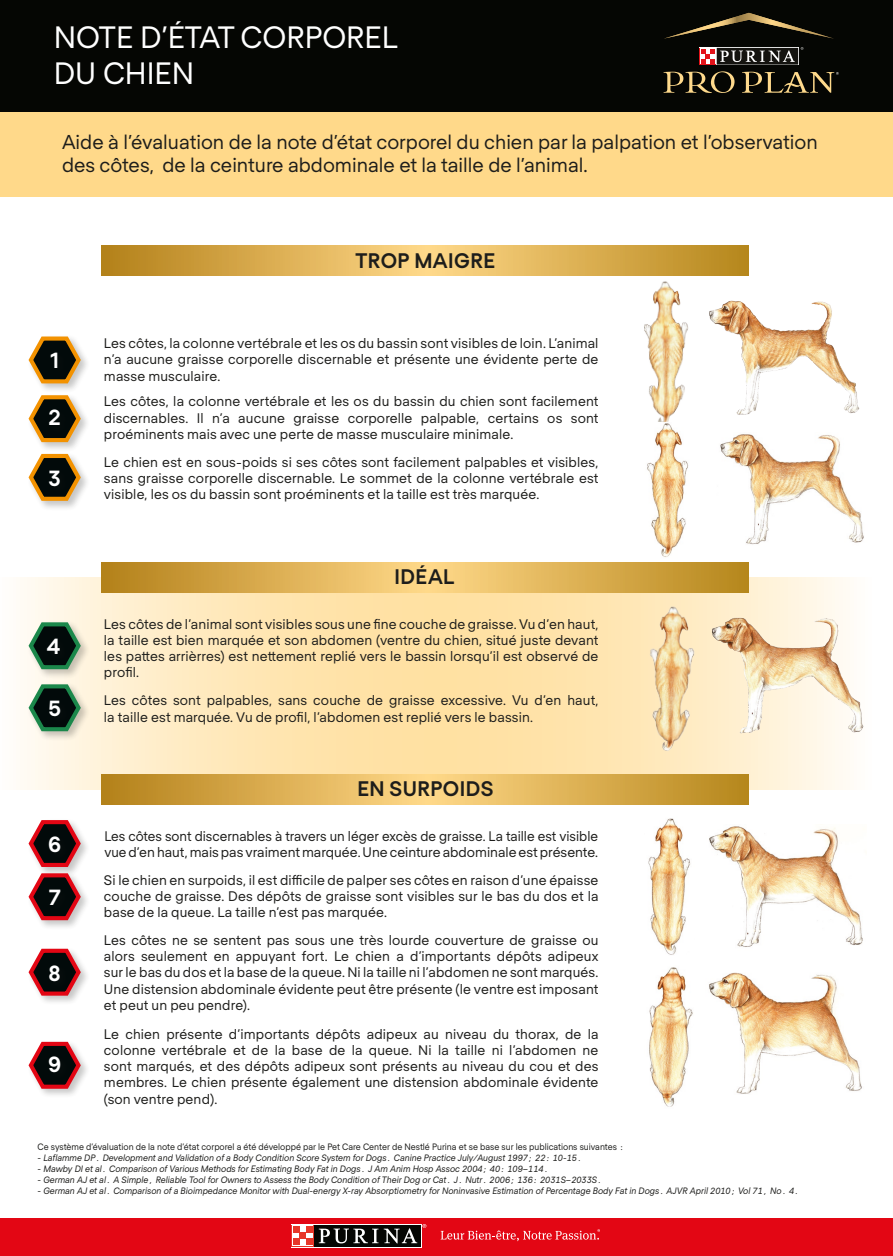
<style>
.page{position:relative;width:893px;height:1256px;background:#fff}
.page>*{position:absolute;margin:0;border:0;box-sizing:border-box;transform-origin:0 0}
.t1{font:30px/36px "Regola Pro";color:#fff}
.t2{font:700 21.9px "Regola Pro";color:#fff}
.t3{font:700 20.4px "Regola Pro";letter-spacing:.02em;color:#1d1d1b}
.t4{font:19.5px/23.4px "Regola Pro";color:#1d1d1b}
.t5{font:13.5px/16.2px "Regola Pro";letter-spacing:.01em;color:#1d1d1b;text-align:justify}
.Footnote{font:italic 9px "Regola Pro";color:#1d1d1b;scale:.95 1}
.Footnote-2{font:9px "Regola Pro";color:#1d1d1b;scale:.95 1}
</style>
<div class="page">
<div style="left:0;top:1217px;width:892px;height:38px;background:#e30614"></div>
<svg style="left:20px;top:577px;width:616px;height:213px;background:#fee6b5"></svg>
<svg style="left:102px;top:774px;width:646px;height:30px;background:#ddb055"></svg>
<svg style="left:102px;top:245px;width:519px;height:30px;background:#dfb358"></svg>
<div style="left:27px;top:620px;width:63px;height:59px;background:#1d1d1b;opacity:.25"></div>
<svg style="left:26px;top:618px;width:57px;height:53px"></svg>
<div style="left:45px;top:636px;width:24px;height:27px;background:#020a0a"></div>
<div style="left:27px;top:682px;width:63px;height:59px;background:#1d1d1b;opacity:.25"></div>
<svg style="left:26px;top:680px;width:57px;height:53px"></svg>
<div style="left:48px;top:698px;width:22px;height:27px;background:#020a0a"></div>
<div style="left:27px;top:334px;width:63px;height:59px;background:#1d1d1b;opacity:.25"></div>
<svg style="left:27px;top:334px;width:56px;height:51px"></svg>
<div style="left:49px;top:351px;width:18px;height:27px;background:#020a0a"></div>
<div style="left:27px;top:393px;width:63px;height:59px;background:#1d1d1b;opacity:.25"></div>
<svg style="left:27px;top:391px;width:56px;height:53px"></svg>
<div style="left:48px;top:408px;width:22px;height:27px;background:#020a0a"></div>
<div style="left:27px;top:452px;width:63px;height:58px;background:#1d1d1b;opacity:.25"></div>
<svg style="left:27px;top:450px;width:56px;height:53px"></svg>
<div style="left:48px;top:468px;width:22px;height:27px;background:#020a0a"></div>
<div style="left:27px;top:818px;width:63px;height:58px;background:#1d1d1b;opacity:.25"></div>
<div style="left:27px;top:871px;width:63px;height:59px;background:#1d1d1b;opacity:.25"></div>
<svg style="left:27px;top:818px;width:56px;height:104px"></svg>
<div style="left:47px;top:887px;width:23px;height:27px;background:#020a0a"></div>
<div style="left:27px;top:946px;width:63px;height:59px;background:#1d1d1b;opacity:.25"></div>
<svg style="left:27px;top:946px;width:56px;height:51px"></svg>
<div style="left:48px;top:962px;width:22px;height:28px;background:#020a0a"></div>
<div style="left:27px;top:1039px;width:63px;height:59px;background:#1d1d1b;opacity:.25"></div>
<svg style="left:27px;top:1039px;width:56px;height:51px"></svg>
<div style="left:47px;top:1053px;width:23px;height:28px;background:#020a0a"></div>
<img style="left:621px;top:245px;width:75px;height:177px">
<img style="left:696px;top:245px;width:164px;height:170px">
<img style="left:636px;top:592px;width:76px;height:206px">
<img style="left:694px;top:565px;width:170px;height:225px">
<svg style="left:102px;top:562px;width:646px;height:30px;background:#d9ad50"></svg>
<img style="left:709px;top:826px;width:154px;height:121px">
<img style="left:648px;top:818px;width:43px;height:137px">
<img style="left:709px;top:972px;width:153px;height:122px">
<img style="left:649px;top:967px;width:44px;height:140px">
<svg style="left:291px;top:1243px;width:130px;height:4px"></svg>
<div style="left:314px;top:1224px;width:106px;height:22px;background:linear-gradient(to right,#050603,#050603)"></div>
<svg style="left:318px;top:1224px;width:108px;height:19px;background:#4d4644"></svg>
<svg style="left:291px;top:1224px;width:23px;height:22px"></svg>
<div style="left:292px;top:1225px;width:21px;height:20px;background:linear-gradient(to bottom,#fff,#fff)"></div>
<svg style="left:306px;top:1238px;width:6px;height:6px"></svg>
<svg style="left:306px;top:1226px;width:6px;height:6px"></svg>
<svg style="left:293px;top:1238px;width:6px;height:6px"></svg>
<svg style="left:293px;top:1226px;width:6px;height:6px"></svg>
<div style="left:299px;top:1232px;width:7px;height:6px;background:#e73729"></div>
<svg style="left:440px;top:1229px;width:159px;height:11px"></svg>
<div style="left:0;top:111px;width:892px;height:85px;background:#ffd98a"></div>
<div style="left:0;top:0;width:892px;height:111px;background:#050603"></div>
<div style="left:698px;top:47px;width:100px;height:18px;background:#fff"></div>
<div style="left:699px;top:48px;width:16px;height:17px;background:#e3131a"></div>
<div style="left:716px;top:48px;width:81px;height:17px;background:#14130f"></div>
<svg style="left:700px;top:48px;width:15px;height:16px"></svg>
<svg style="left:700px;top:49px;width:94px;height:14px"></svg>
<svg style="left:663px;top:71px;width:71px;height:22px"></svg>
<svg style="left:664px;top:13px;width:169px;height:26px"></svg>
<svg style="left:742px;top:72px;width:96px;height:21px"></svg>
<img style="left:720px;top:434px;width:144px;height:111px">
<img style="left:647px;top:423px;width:42px;height:134px">
<h1 class="t1" style="left:54px;top:17px;width:345px">NOTE D’ÉTAT CORPOREL<br>DU CHIEN</h1>
<p class="t4" style="left:62px;top:129px;width:756px">Aide à l’évaluation de la note d’état corporel du chien par la palpation et l’observation des côtes, de la ceinture abdominale et la taille de l’animal.</p>
<p class="t2" style="left:50px;top:345px;width:10px">1</p>
<p class="t2" style="left:48px;top:402px;width:14px">2</p>
<p class="t2" style="left:48px;top:462px;width:14px">3</p>
<p class="t2" style="left:47px;top:630px;width:15px">4</p>
<p class="t2" style="left:48px;top:692px;width:14px">5</p>
<p class="t2" style="left:48px;top:828px;width:15px">6</p>
<p class="t2" style="left:49px;top:881px;width:13px">7</p>
<p class="t2" style="left:49px;top:957px;width:14px">8</p>
<p class="t2" style="left:48px;top:1048px;width:15px">9</p>
<h2 class="t3" style="left:355px;top:246px;width:141px">TROP MAIGRE</h2>
<p class="t5" style="left:104px;top:334px;width:496px">Les côtes, la colonne vertébrale et les os du bassin sont visibles de loin. L’animal n’a aucune graisse corporelle discernable et présente une évidente perte de masse musculaire.</p>
<p class="t5" style="left:104px;top:392px;width:496px">Les côtes, la colonne vertébrale et les os du bassin du chien sont facilement discernables. Il n’a aucune graisse corporelle palpable, certains os sont proéminents mais avec une perte de masse musculaire minimale.</p>
<p class="t5" style="left:104px;top:453px;width:496px">Le chien est en sous-poids si ses côtes sont facilement palpables et visibles, sans graisse corporelle discernable. Le sommet de la colonne vertébrale est visible, les os du bassin sont proéminents et la taille est très marquée.</p>
<h2 class="t3" style="left:394px;top:562px;width:61px">IDÉAL</h2>
<p class="t5" style="left:104px;top:615px;width:496px">Les côtes de l’animal sont visibles sous une fine couche de graisse. Vu d’en haut, la taille est bien marquée et son abdomen (ventre du chien, situé juste devant les pattes arrièrres) est nettement replié vers le bassin lorsqu’il est observé de profil.</p>
<p class="t5" style="left:104px;top:691px;width:496px">Les côtes sont palpables, sans couche de graisse excessive. Vu d’en haut, la taille est marquée. Vu de profil, l’abdomen est replié vers le bassin.</p>
<h2 class="t3" style="left:357px;top:774px;width:137px">EN SURPOIDS</h2>
<p class="t5" style="left:104px;top:827px;width:495px">Les côtes sont discernables à travers un léger excès de graisse. La taille est visible vue d’en haut, mais pas vraiment marquée. Une ceinture abdominale est présente.</p>
<p class="t5" style="left:104px;top:870px;width:496px">Si le chien en surpoids, il est difficile de palper ses côtes en raison d’une épaisse couche de graisse. Des dépôts de graisse sont visibles sur le bas du dos et la base de la queue. La taille n’est pas marquée.</p>
<p class="t5" style="left:104px;top:931px;width:496px">Les côtes ne se sentent pas sous une très lourde couverture de graisse ou alors seulement en appuyant fort. Le chien a d’importants dépôts adipeux sur le bas du dos et la base de la queue. Ni la taille ni l’abdomen ne sont marqués.<br>Une distension abdominale évidente peut être présente (le ventre est imposant et peut un peu pendre).</p>
<p class="t5" style="left:104px;top:1024px;width:496px">Le chien présente d’importants dépôts adipeux au niveau du thorax, de la colonne vertébrale et de la base de la queue. Ni la taille ni l’abdomen ne sont marqués, et des dépôts adipeux sont présents au niveau du cou et des membres. Le chien présente également une distension abdominale évidente (son ventre pend).</p>
<p class="Footnote-2" style="left:38px;top:1140px;width:618px">Ce système d’évaluation de la note d’état corporel a été développé par le Pet Care Center de Nestlé Purina et se base sur les publications suivantes :</p>
<p class="Footnote" style="left:38px;top:1151px;width:574px">- Laflamme DP. Development and Validation of a Body Condition Score System for Dogs. Canine Practice July/August 1997; 22: 10-15.</p>
<p class="Footnote" style="left:38px;top:1162px;width:539px">- Mawby DI et al. Comparison of Various Methods for Estimating Body Fat in Dogs. J Am Anim Hosp Assoc 2004; 40: 109–114.</p>
<p class="Footnote" style="left:38px;top:1173px;width:595px">- German AJ et al. A Simple, Reliable Tool for Owners to Assess the Body Condition of Their Dog or Cat. J. Nutr. 2006; 136: 2031S–2033S.</p>
<p class="Footnote" style="left:38px;top:1183px;width:802px">- German AJ et al. Comparison of a Bioimpedance Monitor with Dual-energy X-ray Absorptiometry for Noninvasive Estimation of Percentage Body Fat in Dogs. AJVR April 2010; Vol 71, No. 4.</p>
</div>
